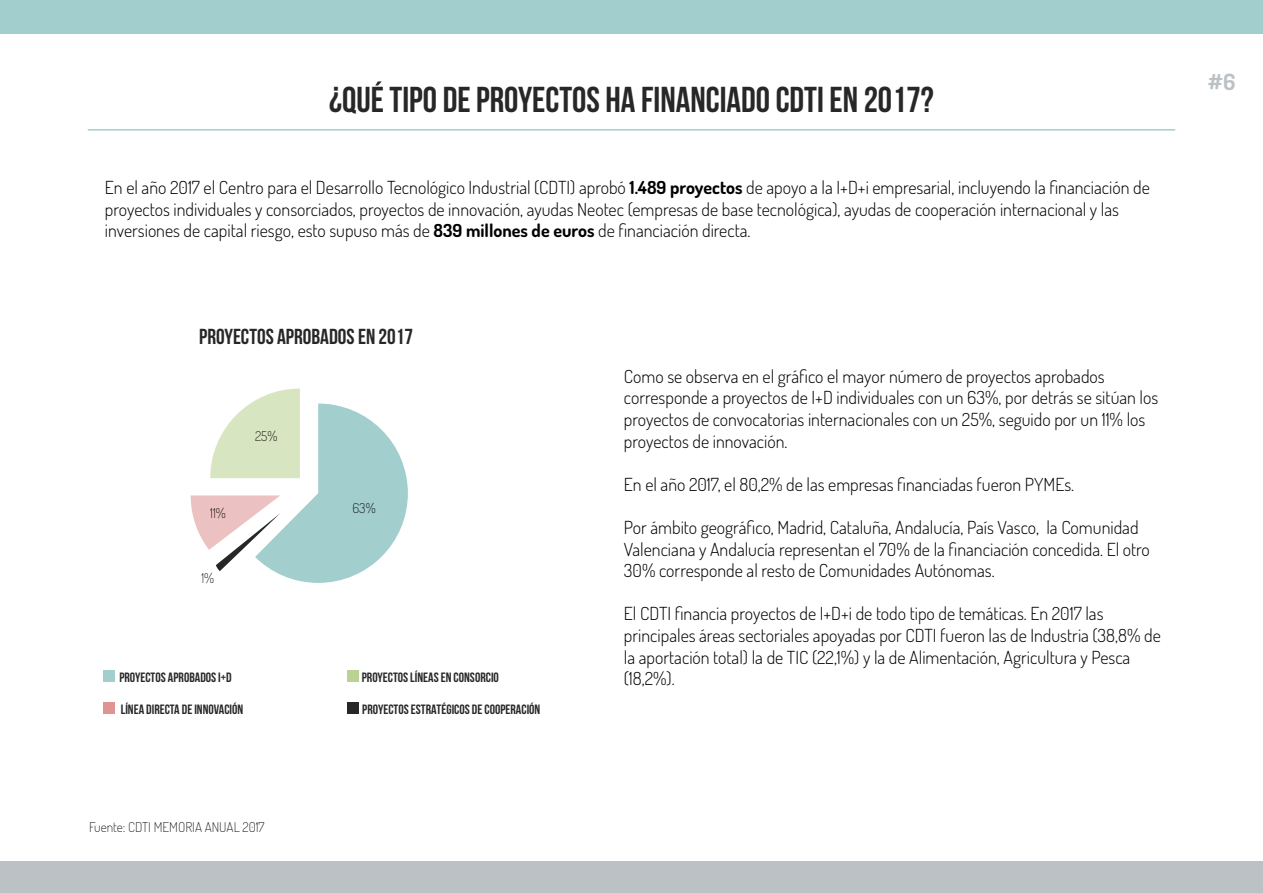
<style>
.page{position:relative;width:1263px;height:893px;background:#fff}
.page>*{position:absolute;margin:0;border:0;box-sizing:border-box;transform-origin:0 0}
.t1{font:700 36px "Bebas Neue";color:#272727}
.t2{font:700 22.5px "Dosis";color:#bcc1c6}
.t3{font:21.75px "Bebas Neue";color:#272727}
.t4{font:300 18px/21.6px "Dosis";color:#000}
.t5{font:700 13.5px "Bebas Neue";color:#272727}
.t6{font:200 13.5px "Dosis";color:#000}
.s1{font-weight:700}
</style>
<div class="page">
<div style="left:0;top:0;width:1263px;height:33px;background:#a3cece"></div>
<div style="left:0;top:862px;width:1263px;height:31px;background:#bcc1c6"></div>
<hr style="left:88px;top:129px;width:1087px;height:2px;background:#a3cece">
<div style="left:104px;top:670px;width:11px;height:11px;background:#a3cece"></div>
<div style="left:347px;top:670px;width:11px;height:11px;background:#bad293"></div>
<div style="left:347px;top:702px;width:11px;height:12px;background:#272727"></div>
<div style="left:104px;top:702px;width:11px;height:12px;background:#df9393"></div>
<svg style="left:191px;top:388px;width:217px;height:195px"></svg>
<h1 class="t1" style="left:329px;top:80px;width:606px">¿QUÉ TIPO DE PROYECTOS HA FINANCIADO CDTI EN 2017?</h1>
<p class="t4" style="left:105px;top:176px;width:1046px">En el año 2017 el Centro para el Desarrollo Tecnológico Industrial (CDTI) aprobó <span class="s1">1.489 proyectos</span> de apoyo a la I+D+i empresarial, incluyendo la financiación de proyectos individuales y consorciados, proyectos de innovación, ayudas Neotec (empresas de base tecnológica), ayudas de cooperación internacional y las inversiones de capital riesgo, esto supuso más de <span class="s1">839 millones de euros</span> de financiación directa.</p>
<p class="t3" style="left:199px;top:324px;width:215px">PROYECTOS APROBADOS EN 2017</p>
<p class="t6" style="left:255px;top:427px;width:24px">25%</p>
<p class="t6" style="left:210px;top:504px;width:17px">11%</p>
<p class="t6" style="left:352px;top:499px;width:25px">63%</p>
<p class="t6" style="left:201px;top:569px;width:14px">1%</p>
<p class="t5" style="left:119px;top:669px;width:114px">PROYECTOS APROBADOS I+D</p>
<p class="t5" style="left:121px;top:702px;width:124px">LÍNEA DIRECTA DE INNOVACIÓN</p>
<p class="t6" style="left:89px;top:818px;width:177px">Fuente: CDTI MEMORIA ANUAL 2017</p>
<p class="t5" style="left:362px;top:669px;width:139px">PROYECTOS LÍNEAS EN CONSORCIO</p>
<p class="t5" style="left:362px;top:702px;width:179px">PROYECTOS ESTRATÉGICOS DE COOPERACIÓN</p>
<p class="t4" style="left:624px;top:365px;width:536px">Como se observa en el gráfico el mayor número de proyectos aprobados corresponde a proyectos de I+D individuales con un 63%, por detrás se sitúan los proyectos de convocatorias internacionales con un 25%, seguido por un 11% los proyectos de innovación.</p>
<p class="t4" style="left:624px;top:473px;width:452px">En el año 2017, el 80,2% de las empresas financiadas fueron PYMEs.</p>
<p class="t4" style="left:624px;top:516px;width:527px">Por ámbito geográfico, Madrid, Cataluña, Andalucía, País Vasco, la Comunidad<br>Valenciana y Andalucía representan el 70% de la financiación concedida. El otro<br>30% corresponde al resto de Comunidades Autónomas.</p>
<p class="t4" style="left:624px;top:602px;width:538px">El CDTI financia proyectos de I+D+i de todo tipo de temáticas. En 2017 las principales áreas sectoriales apoyadas por CDTI fueron las de Industria (38,8% de la aportación total) la de TIC (22,1%) y la de Alimentación, Agricultura y Pesca (18,2%).</p>
<p class="t2" style="left:1208px;top:68px;width:29px">#6</p>
</div>
